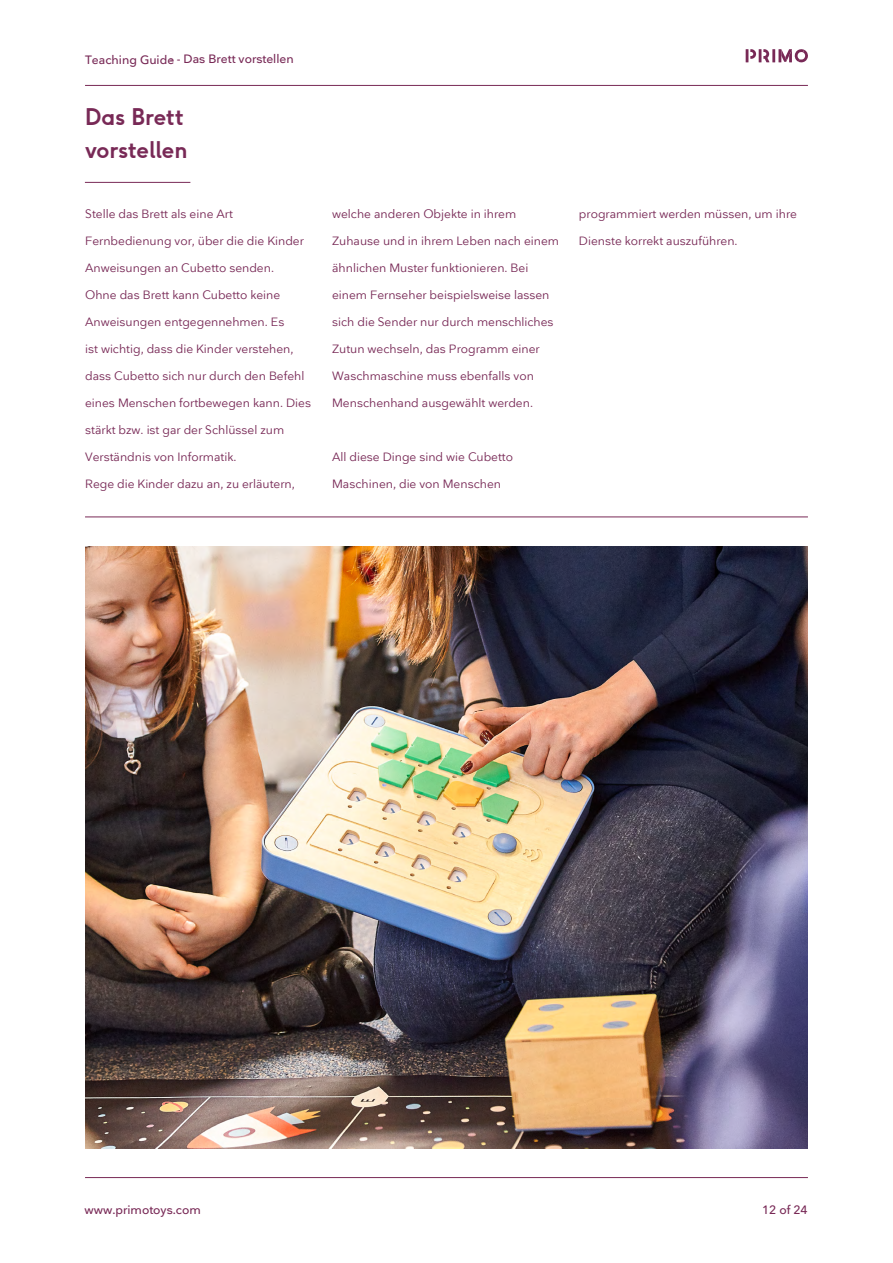
<style>
.page{position:relative;width:893px;height:1263px;background:#fff}
.page>*{position:absolute;margin:0;border:0;box-sizing:border-box;transform-origin:0 0}
.t1{font:700 22.5px/33px "F37 Ginger";color:#782956}
.t2{font:12px "Nationale";color:#782956}
.t3{font:500 12px "Nationale";color:#782956}
</style>
<div class="page">
<hr style="left:85px;top:1177px;width:723px;height:1px;background:#782956">
<hr style="left:85px;top:85px;width:723px;height:1px;background:#782956">
<svg style="left:746px;top:49px;width:62px;height:14px"></svg>
<hr style="left:85px;top:516px;width:723px;height:1px;background:#782956">
<img style="left:85px;top:546px;width:723px;height:602px">
<hr style="left:85px;top:182px;width:105px;height:1px;background:#782956">
<p class="t3" style="left:170px;top:51px;width:125px">- - Das Brett vorstellen</p>
<p class="t3" style="left:85px;top:52px;width:91px">Teaching Guide</p>
<h1 class="t1" style="left:85px;top:100px;width:104px">Das Brett vorstellen</h1>
<p class="t2" style="left:85px;top:206px;width:149px">Stelle das Brett als eine Art</p>
<p class="t2" style="left:85px;top:233px;width:220px">Fernbedienung vor, über die die Kinder</p>
<p class="t2" style="left:85px;top:260px;width:190px">Anweisungen an Cubetto senden.</p>
<p class="t2" style="left:85px;top:287px;width:197px">Ohne das Brett kann Cubetto keine</p>
<p class="t2" style="left:85px;top:314px;width:201px">Anweisungen entgegennehmen. Es</p>
<p class="t2" style="left:85px;top:341px;width:210px">ist wichtig, dass die Kinder verstehen,</p>
<p class="t2" style="left:85px;top:368px;width:221px">dass Cubetto sich nur durch den Befehl</p>
<p class="t2" style="left:85px;top:395px;width:227px">eines Menschen fortbewegen kann. Dies</p>
<p class="t2" style="left:85px;top:422px;width:201px">stärkt bzw. ist gar der Schlüssel zum</p>
<p class="t2" style="left:85px;top:449px;width:153px">Verständnis von Informatik.</p>
<p class="t2" style="left:85px;top:476px;width:211px">Rege die Kinder dazu an, zu erläutern,</p>
<p class="t2" style="left:332px;top:206px;width:186px">welche anderen Objekte in ihrem</p>
<p class="t2" style="left:332px;top:233px;width:228px">Zuhause und in ihrem Leben nach einem</p>
<p class="t2" style="left:332px;top:260px;width:198px">ähnlichen Muster funktionieren. Bei</p>
<p class="t2" style="left:332px;top:287px;width:219px">einem Fernseher beispielsweise lassen</p>
<p class="t2" style="left:332px;top:314px;width:223px">sich die Sender nur durch menschliches</p>
<p class="t2" style="left:332px;top:341px;width:209px">Zutun wechseln, das Programm einer</p>
<p class="t2" style="left:332px;top:368px;width:203px">Waschmaschine muss ebenfalls von</p>
<p class="t2" style="left:332px;top:395px;width:202px">Menschenhand ausgewählt werden.</p>
<p class="t2" style="left:332px;top:449px;width:182px">All diese Dinge sind wie Cubetto</p>
<p class="t2" style="left:332px;top:476px;width:170px">Maschinen, die von Menschen</p>
<p class="t2" style="left:579px;top:206px;width:220px">programmiert werden müssen, um ihre</p>
<p class="t2" style="left:579px;top:233px;width:160px">Dienste korrekt auszuführen.</p>
<p class="t3" style="left:85px;top:1202px;width:118px">www.primotoys.com</p>
<p class="t3" style="left:762px;top:1202px;width:47px">12 of 24</p>
</div>
